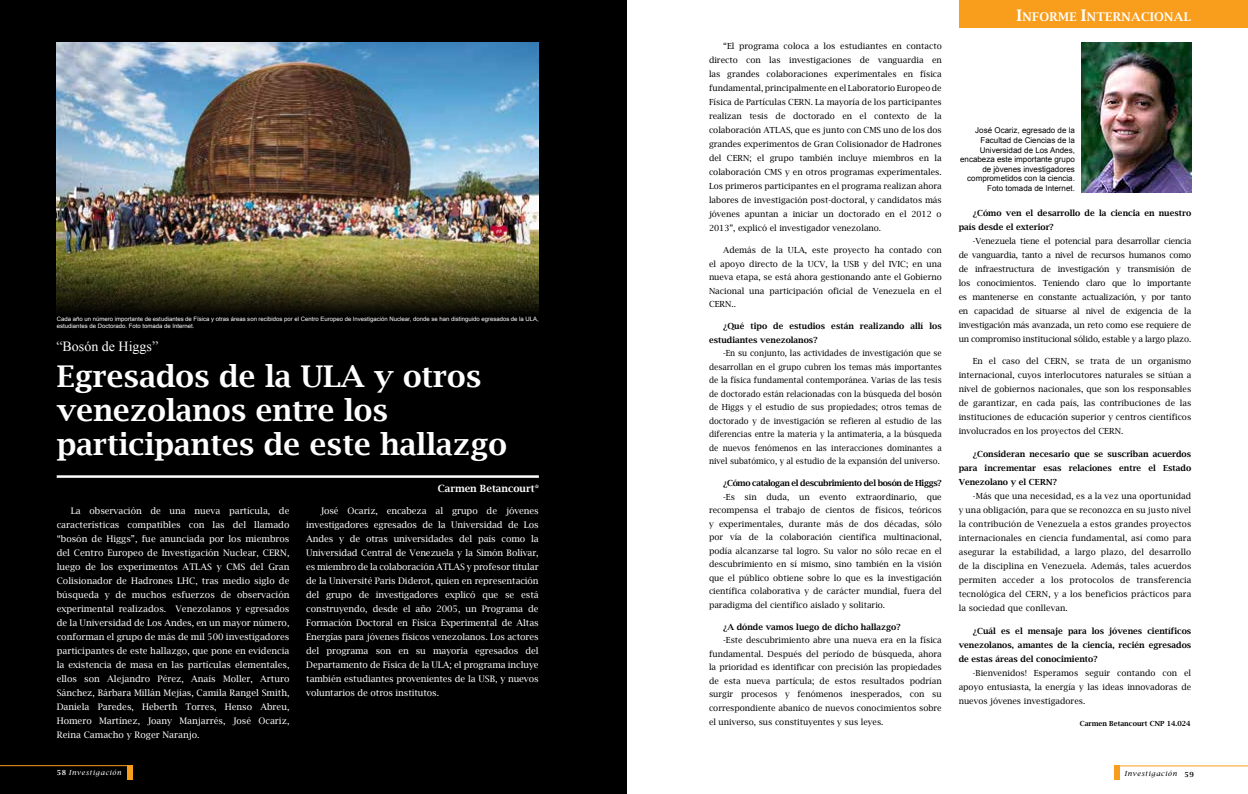
<style>
.page{position:relative;width:1248px;height:794px;background:#fff}
.page>*{position:absolute;margin:0;border:0;box-sizing:border-box;transform-origin:0 0}
.t1{font:600 30px/34px "Lucida Bright";color:#fff}
.t2{font:14px "Times New Roman";color:#fff}
.t3{font:600 12px "Lucida Bright";letter-spacing:.02em;color:#fff}
.t4{font:600 10px "Lucida Bright";color:#fff}
.t5{font:9px/14px "Lucida Bright";letter-spacing:-.005em;color:#fff;text-align:justify}
.t6{font:8.4px/14px "Lucida Bright";color:#000;text-align:justify}
.t7{font:8.4px/13.5px "Lucida Bright";color:#000;text-align:justify;scale:.95 1}
.t8{font:600 8.4px/14px "Lucida Bright";color:#000}
.t9{font:600 8.4px "Lucida Bright";letter-spacing:-.04em;color:#000}
.t10{font:8px/9.6px "Arial";color:#000;text-align:right}
.t11{font:600 7px "Lucida Bright";color:#000}
.t12{font:italic 7px "Lucida Bright";letter-spacing:.1em;color:#fff}
.t13{font:italic 7px "Lucida Bright";letter-spacing:.1em;color:#000}
.t14{font:6px/7.2px "Arial";color:#fff}
.s1{font-size:16px}
.s2{font-weight:600;font-style:normal}
</style>
<div class="page">
<div style="left:0;top:0;width:626px;height:794px;background:#000"></div>
<div style="left:959px;top:0;width:288px;height:27px;background:#f99d1c"></div>
<hr style="left:1114px;top:765px;width:133px;height:1px;background:#f99d1c">
<div style="left:1114px;top:765px;width:5px;height:15px;background:#f99d1c"></div>
<img style="left:57px;top:43px;width:481px;height:270px">
<hr style="left:57px;top:475px;width:482px;height:3px;background:#fff">
<img style="left:1081px;top:43px;width:110px;height:150px">
<hr style="left:0;top:765px;width:133px;height:1px;background:#f99d1c">
<div style="left:127px;top:765px;width:6px;height:14px;background:#f99d1c"></div>
<p class="t14" style="left:57px;top:315px;width:483px">Cada año un número importante de estudiantes de Física y otras áreas son recibidos por el Centro Europeo de Investigación Nuclear, donde se han distinguido egresados de la ULA, estudiantes de Doctorado. Foto tomada de Internet.</p>
<h2 class="t2" style="left:56px;top:336px;width:103px">“Bosón de Higgs”</h2>
<h1 class="t1" style="left:57px;top:359px;width:451px">Egresados de la ULA y otros venezolanos entre los participantes de este hallazgo</h1>
<p class="t4" style="left:437px;top:482px;width:103px">Carmen Betancourt*</p>
<p class="t5" style="left:306px;top:504px;width:234px;text-indent:14px">José Ocariz, encabeza al grupo de jóvenes investigadores egresados de la Universidad de Los Andes y de otras universidades del país como la Universidad Central de Venezuela y la Simón Bolívar, es miembro de la colaboración ATLAS y profesor titular de la Université Paris Diderot, quien en representación del grupo de investigadores explicó que se está construyendo, desde el año 2005, un Programa de Formación Doctoral en Física Experimental de Altas Energías para jóvenes físicos venezolanos. Los actores del programa son en su mayoría egresados del Departamento de Física de la ULA; el programa incluye también estudiantes provenientes de la USB, y nuevos voluntarios de otros institutos.</p>
<p class="t5" style="left:57px;top:504px;width:234px;text-indent:14px">La observación de una nueva partícula, de características compatibles con las del llamado “bosón de Higgs”, fue anunciada por los miembros del Centro Europeo de Investigación Nuclear, CERN, luego de los experimentos ATLAS y CMS del Gran Colisionador de Hadrones LHC, tras medio siglo de búsqueda y de muchos esfuerzos de observación experimental realizados. Venezolanos y egresados de la Universidad de Los Andes, en un mayor número, conforman el grupo de más de mil 500 investigadores participantes de este hallazgo, que pone en evidencia la existencia de masa en las partículas elementales, ellos son Alejandro Pérez, Anaís Moller, Arturo Sánchez, Bárbara Millán Mejías, Camila Rangel Smith, Daniela Paredes, Heberth Torres, Henso Abreu, Homero Martínez, Joany Manjarrés, José Ocariz, Reina Camacho y Roger Naranjo.</p>
<p class="t6" style="left:709px;top:39px;width:234px;text-indent:14px">“El programa coloca a los estudiantes en contacto directo con las investigaciones de vanguardia en las grandes colaboraciones experimentales en física fundamental, principalmente en el Laboratorio Europeo de Física de Partículas CERN. La mayoría de los participantes realizan tesis de doctorado en el contexto de la colaboración ATLAS, que es junto con CMS uno de los dos grandes experimentos de Gran Colisionador de Hadrones del CERN; el grupo también incluye miembros en la colaboración CMS y en otros programas experimentales.<br>Los primeros participantes en el programa realizan ahora labores de investigación post-doctoral, y candidatos más jóvenes apuntan a iniciar un doctorado en el 2012 o 2013”, explicó el investigador venezolano.</p>
<p class="t6" style="left:709px;top:243px;width:234px;line-height:13.5px;text-indent:14px">Además de la ULA, este proyecto ha contado con el apoyo directo de la UCV, la USB y del IVIC; en una nueva etapa, se está ahora gestionando ante el Gobierno Nacional una participación oficial de Venezuela en el CERN..</p>
<p class="t8" style="left:709px;top:319px;width:234px;line-height:13.5px;text-indent:14px">¿Qué tipo de estudios están realizando allí los estudiantes venezolanos?</p>
<p class="t7" style="left:709px;top:346px;width:246px;text-indent:14px">-En su conjunto, las actividades de investigación que se desarrollan en el grupo cubren los temas más importantes de la física fundamental contemporánea. Varias de las tesis de doctorado están relacionadas con la búsqueda del bosón de Higgs y el estudio de sus propiedades; otros temas de doctorado y de investigación se refieren al estudio de las diferencias entre la materia y la antimateria, a la búsqueda de nuevos fenómenos en las interacciones dominantes a nivel subatómico, y al estudio de la expansión del universo.</p>
<p class="t9" style="left:723px;top:478px;width:220px">¿Cómo catalogan el descubrimiento del bosón de Higgs?</p>
<p class="t6" style="left:709px;top:490px;width:234px;line-height:13.5px;text-indent:14px">-Es sin duda, un evento extraordinario, que recompensa el trabajo de cientos de físicos, teóricos y experimentales, durante más de dos décadas, sólo por vía de la colaboración científica multinacional, podía alcanzarse tal logro. Su valor no sólo recae en el descubrimiento en sí mismo, sino también en la visión que el público obtiene sobre lo que es la investigación científica colaborativa y de carácter mundial, fuera del paradigma del científico aislado y solitario.</p>
<p class="t8" style="left:723px;top:619px;width:179px">¿A dónde vamos luego de dicho hallazgo?</p>
<p class="t6" style="left:709px;top:633px;width:234px;line-height:13.6px;text-indent:14px">-Este descubrimiento abre una nueva era en la física fundamental. Después del período de búsqueda, ahora la prioridad es identificar con precisión las propiedades de esta nueva partícula; de estos resultados podrían surgir procesos y fenómenos inesperados, con su correspondiente abanico de nuevos conocimientos sobre el universo, sus constituyentes y sus leyes.</p>
<h3 class="t3" style="left:1016px;top:10px;width:176px"><span class="s1">I</span>NFORME <span class="s1">I</span>NTERNACIONAL</h3>
<p class="t10" style="left:960px;top:126px;width:116px">José Ocariz, egresado de la<br>Facultad de Ciencias de la<br>Universidad de Los Andes, encabeza este importante grupo de jòvenes investigadores comprometidos con la ciencia.<br>Foto tomada de Internet.</p>
<p class="t8" style="left:958px;top:206px;width:234px;text-indent:14px">¿Cómo ven el desarrollo de la ciencia en nuestro país desde el exterior?</p>
<p class="t6" style="left:958px;top:234px;width:234px;text-indent:14px">-Venezuela tiene el potencial para desarrollar ciencia de vanguardia, tanto a nivel de recursos humanos como de infraestructura de investigación y transmisión de los conocimientos. Teniendo claro que lo importante es mantenerse en constante actualización, y por tanto en capacidad de situarse al nivel de exigencia de la investigación más avanzada, un reto como ese requiere de un compromiso institucional sólido, estable y a largo plazo.</p>
<p class="t6" style="left:958px;top:354px;width:234px;text-indent:14px">En el caso del CERN, se trata de un organismo internacional, cuyos interlocutores naturales se sitúan a nivel de gobiernos nacionales, que son los responsables de garantizar, en cada país, las contribuciones de las instituciones de educación superior y centros científicos involucrados en los proyectos del CERN.</p>
<p class="t8" style="left:958px;top:447px;width:234px;text-align:justify;text-indent:14px">¿Consideran necesario que se suscriban acuerdos para incrementar esas relaciones entre el Estado Venezolano y el CERN?</p>
<p class="t6" style="left:958px;top:489px;width:234px;text-indent:14px">-Más que una necesidad, es a la vez una oportunidad y una obligación, para que se reconozca en su justo nivel la contribución de Venezuela a estos grandes proyectos internacionales en ciencia fundamental, así como para asegurar la estabilidad, a largo plazo, del desarrollo de la disciplina en Venezuela. Además, tales acuerdos permiten acceder a los protocolos de transferencia tecnológica del CERN, y a los beneficios prácticos para la sociedad que conllevan.</p>
<p class="t8" style="left:958px;top:623px;width:234px;text-align:justify;text-indent:14px">¿Cuál es el mensaje para los jóvenes científicos venezolanos, amantes de la ciencia, recién egresados de estas áreas del conocimiento?</p>
<p class="t6" style="left:958px;top:665px;width:234px;text-indent:14px">-Bienvenidos! Esperamos seguir contando con el apoyo entusiasta, la energía y las ideas innovadoras de nuevos jóvenes investigadores.</p>
<p class="t11" style="left:1079px;top:719px;width:112px">Carmen Betancourt CNP 14.024</p>
<p class="t12" style="left:57px;top:769px;width:66px"><span class="s2">58</span> Investigación</p>
<p class="t13" style="left:1124px;top:769px;width:71px">Investigación <span class="s2">59</span></p>
</div>
